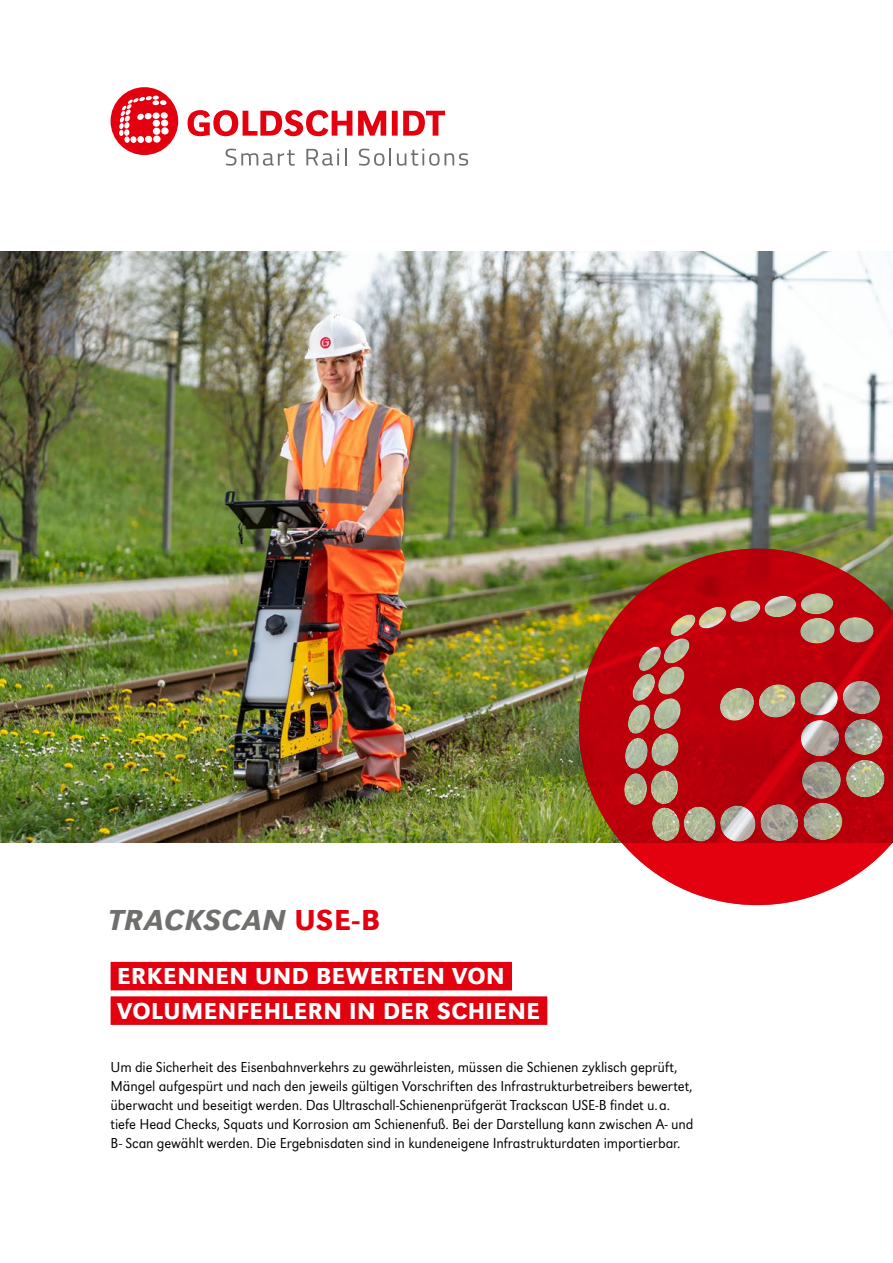
<style>
.page{position:relative;width:893px;height:1263px;background:#fff}
.page>*{position:absolute;margin:0;border:0;box-sizing:border-box;transform-origin:0 0}
.t1{font:30px "URW Grotesk Med Ita";letter-spacing:.02em;color:#6f6f6e}
.t2{font:500 24px/34.5px "URW Grotesk";letter-spacing:.02em;color:#fff}
.t3{font:300 15px/19.2px "URW Grotesk";letter-spacing:-.005em;color:#000}
.s1{font-family:"URW Grotesk";font-weight:500;color:#e3000f}
</style>
<div class="page">
<svg style="left:111px;top:87px;width:67px;height:68px"></svg>
<svg style="left:187px;top:110px;width:258px;height:26px"></svg>
<svg style="left:226px;top:149px;width:69px;height:17px"></svg>
<svg style="left:306px;top:149px;width:33px;height:17px"></svg>
<svg style="left:345px;top:148px;width:1px;height:17px"></svg>
<svg style="left:359px;top:149px;width:25px;height:17px"></svg>
<svg style="left:390px;top:148px;width:1px;height:17px"></svg>
<svg style="left:397px;top:149px;width:71px;height:17px"></svg>
<img style="left:0;top:252px;width:893px;height:590px">
<img style="left:579px;top:549px;width:314px;height:356px">
<div style="left:111px;top:962px;width:401px;height:28px;background:#e3000f"></div>
<div style="left:111px;top:996px;width:436px;height:29px;background:#e3000f"></div>
<h1 class="t1" style="left:108px;top:903px;width:273px">TRACKSCAN <span class="s1">USE-B</span></h1>
<h2 class="t2" style="left:117px;top:959px;width:424px">ERKENNEN UND BEWERTEN VON<br>VOLUMENFEHLERN IN DER SCHIENE</h2>
<p class="t3" style="left:111px;top:1057px;width:584px">Um die Sicherheit des Eisenbahnverkehrs zu gewährleisten, müssen die Schienen zyklisch geprüft, Mängel aufgespürt und nach den jeweils gültigen Vorschriften des Infrastrukturbetreibers bewertet, überwacht und beseitigt werden. Das Ultraschall-Schienenprüfgerät Trackscan USE-B findet u. a. tiefe Head Checks, Squats und Korrosion am Schienenfuß. Bei der Darstellung kann zwischen A- und B- Scan gewählt werden. Die Ergebnisdaten sind in kundeneigene Infrastrukturdaten importierbar.</p>
</div>
